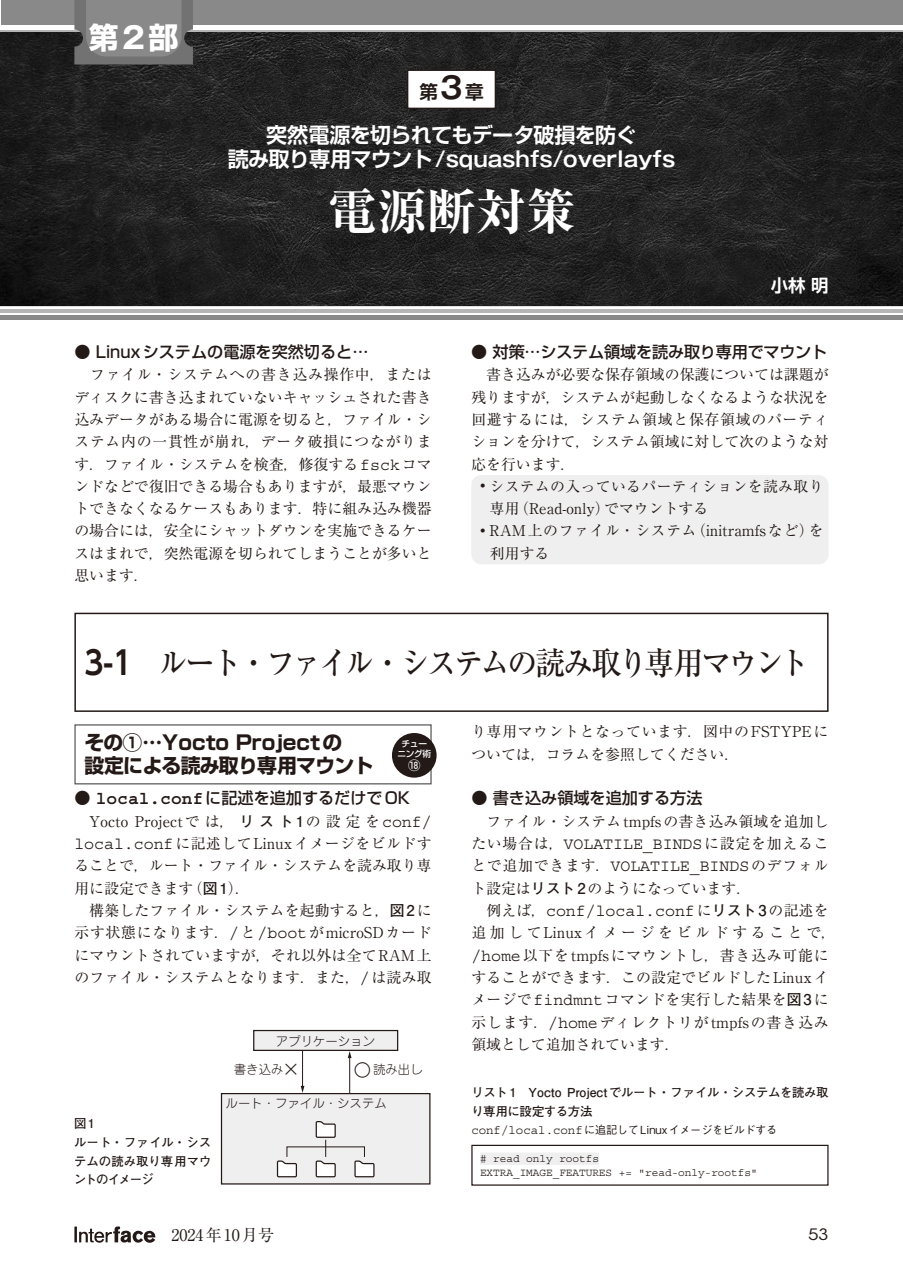
<style>
.page{position:relative;width:903px;height:1275px;background:#fff}
.page>*{position:absolute;margin:0;border:0;box-sizing:border-box;transform-origin:0 0}
.t1{font:700 expanded 49.52px "Ryumin Pr 6 N";color:#fff}
.t2{font:500 32.2px "Ryumin Pr 6 N";letter-spacing:-.11em;color:#231916;scale:.94 1}
.t3{font:700 29.75px "Shin Go Pro";color:#fff}
.t4{font:700 21px "Gothic MB101 Pro De";color:#fff}
.t5{font:700 21px "Shin Go Pro De";letter-spacing:-.035em;color:#fff}
.t6{font:700 19.78px/22.4px "Shin Go Pro";letter-spacing:-.035em;color:#231916}
.t7{font:700 18.55px "Shin Go Pro De";color:#231916}
.t8{font:700 17.32px "Shin Go Pro De";color:#fff}
.t9{font:16.45px "Courier Std";color:#231916}
.t10{font:500 16.1px "Shin Go Pro";color:#231916}
.t11{font:16.1px "Ryumin Pro";color:#231916}
.t12{font:15.58px "ITC Avant Garde Std";color:#231916;scale:1.11 1}
.t13{font:14.88px/22.4px "Ryumin Pro";letter-spacing:.01em;color:#231916}
.t14{font:14.88px "Ryumin Pro";letter-spacing:.04em;color:#231916}
.t15{font:14.88px "Ryumin Pro";letter-spacing:.05em;color:#231916}
.t16{font:700 12.42px/18.6px "Futo Go B101 Pro";letter-spacing:-.015em;color:#231916}
.t17{font:300 12.42px "Jun 101 Pro";color:#231916}
.t18{font:500 12.42px "Shin Go Pr 6 N";color:#fff}
.t19{font:500 11.2px "Gothic BBB Pro";letter-spacing:-.035em;color:#231916}
.t20{font:11.03px/13.7px "Courier Std";color:#231916}
.t21{font:500 8.75px/10px "Shin Go Pr 6 N";letter-spacing:-.035em;color:#fff;text-align:center}
.s1{font-family:"Gothic MB101 Pro"}
.s2{font-family:"Gothic MB101 Pro De";font-size:29.75px}
.s3{font-family:"Shin Go Pro De"}
.s4{font-family:"Courier Std";font-size:16.45px}
.s5{font-size:12.25px}
.s6{font-family:"UD Shin Go Pr 6 N De";font-weight:700}
.s7{font-family:"Courier Std";font-weight:700;font-size:17.85px}
.s8{font-family:"Futo Go B101 Pro";font-weight:700}
.s9{font-size:19.78px}
.s10{font-size:18.55px}
.s11{font-family:"Ryumin Pro";font-size:14.88px}
.s12{font-family:"Futo Go B101 Pro";font-weight:700;font-size:14.88px}
.s13{font-family:"Courier Std";font-weight:400;font-size:12.42px}
</style>
<div class="page">
<svg style="left:74px;top:1226px;width:81px;height:17px"></svg>
<hr style="left:0;top:30px;width:903px;height:2px;background:#b5b5b6">
<div style="left:1px;top:0;width:902px;height:25px;background:#898989"></div>
<hr style="left:0;top:309px;width:903px;height:4px;background:#b5b5b6">
<div style="left:0;top:315px;width:903px;height:5px;background:#898989"></div>
<hr style="left:0;top:304px;width:903px;height:2px;background:#dcdddd">
<div style="left:471px;top:475px;width:357px;height:89px;background:#efeff0;border-radius:10px"></div>
<img style="left:0;top:32px;width:903px;height:273px">
<div style="left:74px;top:613px;width:754px;height:99px;border:1px solid #231916"></div>
<div style="left:74px;top:724px;width:358px;height:60px;border:1px solid #595857"></div>
<div style="left:392px;top:733px;width:45px;height:45px;background:#231916;border-radius:50%"></div>
<div style="left:480px;top:1152px;width:119px;height:13px;background:#efeff0"></div>
<div style="left:471px;top:1145px;width:357px;height:41px;border:1px solid #231916"></div>
<div style="left:254px;top:1030px;width:144px;height:20px;background:#efeff0"></div>
<div style="left:253px;top:1030px;width:145px;height:21px;border:1px solid #231916"></div>
<div style="left:221px;top:1094px;width:209px;height:90px;background:#efeff0"></div>
<div style="left:221px;top:1093px;width:209px;height:91px;border:1px solid #231916"></div>
<svg style="left:354px;top:1160px;width:21px;height:18px"></svg>
<svg style="left:276px;top:1160px;width:21px;height:18px"></svg>
<svg style="left:315px;top:1121px;width:21px;height:57px"></svg>
<hr style="left:302px;top:1051px;width:1px;height:36px;background:#231916">
<svg style="left:301px;top:1086px;width:3px;height:7px"></svg>
<hr style="left:349px;top:1057px;width:1px;height:36px;background:#231916">
<svg style="left:348px;top:1051px;width:3px;height:7px"></svg>
<div style="left:408px;top:70px;width:87px;height:38px;background:#fff"></div>
<div style="left:407px;top:69px;width:89px;height:40px;border:1px solid #231916"></div>
<svg style="left:74px;top:0;width:119px;height:64px"></svg>
<h3 class="t3" style="left:89px;top:14px;width:91px">第<span class="s1">2</span>部</h3>
<p class="t7" style="left:419px;top:77px;width:66px">第<span class="s2">3</span>章</p>
<h3 class="t5" style="left:266px;top:117px;width:372px">突然電源を切られてもデータ破損を防ぐ</h3>
<h3 class="t4" style="left:228px;top:142px;width:449px"><span class="s3">読み取り専用マウント</span>/squashfs/overlayfs</h3>
<h1 class="t1" style="left:327px;top:173px;width:250px">電源断対策</h1>
<p class="t8" style="left:771px;top:271px;width:59px">小林 明</p>
<p class="t10" style="left:74px;top:338px;width:296px">● Linuxシステムの電源を突然切ると…</p>
<p class="t13" style="left:74px;top:362px;width:359px;text-align:justify">　ファイル・システムへの書き込み操作中，またはディスクに書き込まれていないキャッシュされた書き込みデータがある場合に電源を切ると，ファイル・システム内の一貫性が崩れ，データ破損につながります．ファイル・システムを検査，修復する<span class="s4">fsck</span>コマンドなどで復旧できる場合もありますが，最悪マウントできなくなるケースもあります．特に組み込み機器の場合には，安全にシャットダウンを実施できるケースはまれで，突然電源を切られてしまうことが多いと思います．</p>
<p class="t10" style="left:471px;top:338px;width:357px">● 対策…システム領域を読み取り専用でマウント</p>
<p class="t13" style="left:471px;top:362px;width:359px">　書き込みが必要な保存領域の保護については課題が</p>
<p class="t13" style="left:471px;top:385px;width:359px">残りますが，システムが起動しなくなるような状況を</p>
<p class="t15" style="left:471px;top:408px;width:359px">回避するには，システム領域と保存領域のパーティ</p>
<p class="t13" style="left:471px;top:429px;width:359px">ションを分けて，システム領域に対して次のような対</p>
<p class="t13" style="left:471px;top:452px;width:106px">応を行います．</p>
<p class="t13" style="left:480px;top:474px;width:345px"><span class="s5">・</span>システムの入っているパーティションを読み取り</p>
<p class="t13" style="left:490px;top:496px;width:220px">専用（Read-only）でマウントする</p>
<p class="t14" style="left:480px;top:519px;width:345px"><span class="s5">・</span> RAM上のファイル・システム（initramfsなど）を</p>
<p class="t13" style="left:490px;top:541px;width:61px">利用する</p>
<h2 class="t2" style="left:84px;top:637px;width:773px"><span class="s6">3-1</span> ルート・ファイル・システムの読み取り専用マウント</h2>
<h3 class="t6" style="left:84px;top:730px;width:291px">その①…Yocto Projectの<br>設定による読み取り専用マウント</h3>
<p class="t10" style="left:74px;top:785px;width:337px">● <span class="s7">local.conf</span>に記述を追加するだけでOK</p>
<p class="t13" style="left:74px;top:809px;width:359px">　Yocto Projectでは，<span class="s8">リスト1</span>の設定を<span class="s4">conf/ local.conf</span>に記述してLinuxイメージをビルドすることで，ルート・ファイル・システムを読み取り専用に設定できます（<span class="s8">図1</span>）．<br>　構築したファイル・システムを起動すると，<span class="s8">図2</span>に示す状態になります．<span class="s4">/</span>と<span class="s4">/boot</span>がmicroSDカードにマウントされていますが，それ以外は全てRAM上のファイル・システムとなります．また，<span class="s4">/</span>は読み取</p>
<p class="t21" style="left:397px;top:738px;width:35px">チューニング術</p>
<p class="t18" style="left:408px;top:755px;width:14px">⑱</p>
<p class="t17" style="left:276px;top:1031px;width:101px">アプリケーション</p>
<p class="t17" style="left:234px;top:1060px;width:69px">書き込み<span class="s9">×</span></p>
<p class="t17" style="left:353px;top:1060px;width:71px"><span class="s10">〇</span>読み出し</p>
<p class="t16" style="left:74px;top:1113px;width:139px">図1　<br>ルート・ファイル・システムの読み取り専用マウントのイメージ</p>
<p class="t17" style="left:226px;top:1094px;width:163px">ルート・ファイル・システム</p>
<p class="t13" style="left:471px;top:720px;width:359px">り専用マウントとなっています．図中のFSTYPEについては，コラムを参照してください．</p>
<p class="t10" style="left:471px;top:785px;width:233px">● 書き込み領域を追加する方法</p>
<p class="t13" style="left:471px;top:809px;width:359px;text-align:justify">　ファイル・システムtmpfsの書き込み領域を追加したい場合は，<span class="s4">VOLATILE_BINDS</span>に設定を加えることで追加できます．<span class="s4">VOLATILE_BINDS</span>のデフォルト設定は<span class="s8">リスト2</span>のようになっています．</p>
<p class="t9" style="left:471px;top:902px;width:359px"><span class="s11">　例えば，</span>conf/local.conf<span class="s11">に</span><span class="s12">リスト3</span><span class="s11">の記述を</span></p>
<p class="t13" style="left:471px;top:920px;width:366px">追加してLinuxイメージをビルドすることで，<span class="s4">/home</span>以下をtmpfsにマウントし，書き込み可能にすることができます．この設定でビルドしたLinuxイメージで<span class="s4">findmnt</span>コマンドを実行した結果を<span class="s8">図3</span>に示します．<span class="s4">/home</span>ディレクトリがtmpfsの書き込み領域として追加されています．</p>
<p class="t16" style="left:471px;top:1082px;width:359px">リスト1　Yocto Projectでルート・ファイル・システムを読み取り専用に設定する方法</p>
<p class="t19" style="left:471px;top:1120px;width:307px"><span class="s13">conf/local.conf</span>に追記して Linuxイメージをビルドする</p>
<p class="t20" style="left:480px;top:1152px;width:279px"># read only rootfs<br>EXTRA_IMAGE_FEATURES += "read-only-rootfs"</p>
<p class="t11" style="left:155px;top:1222px;width:120px">　2024年10月号</p>
<p class="t12" style="left:808px;top:1225px;width:20px">53</p>
</div>
